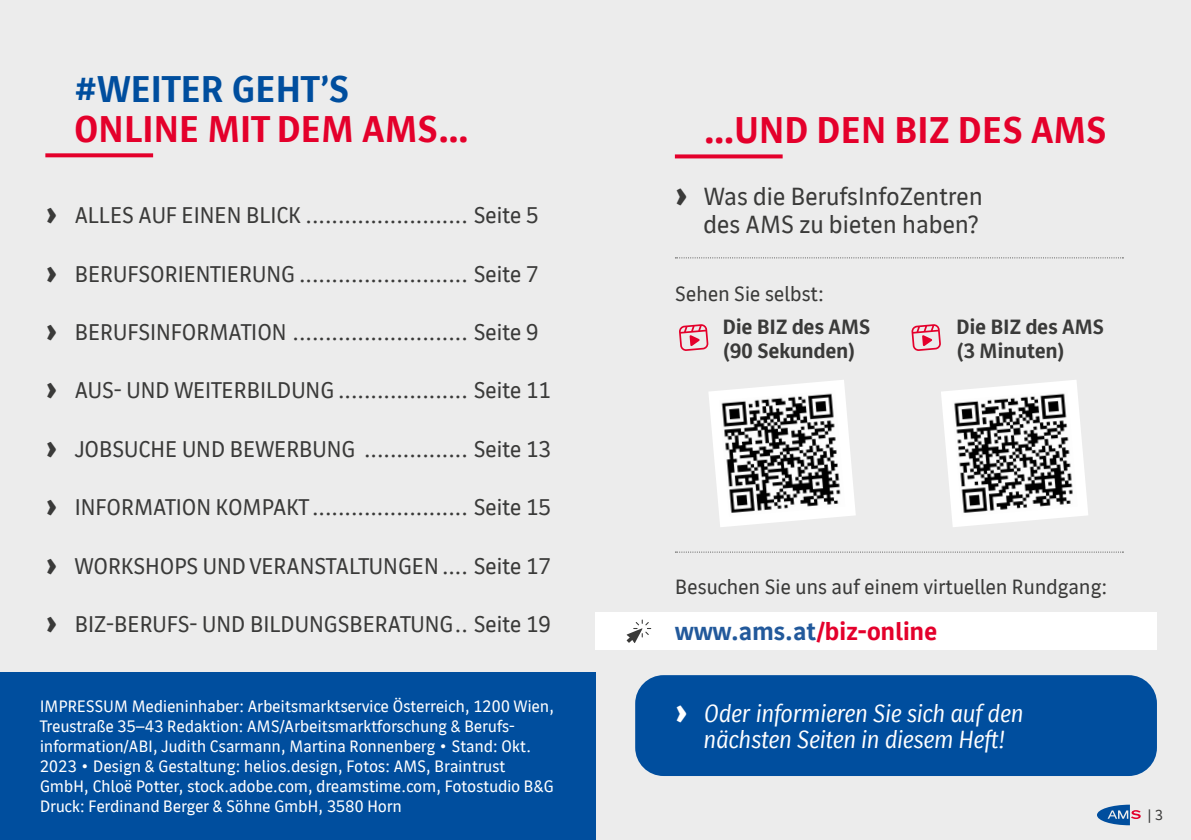
<style>
.page{position:relative;width:1191px;height:840px;background:#fff}
.page>*{position:absolute;margin:0;border:0;box-sizing:border-box;transform-origin:0 0}
.t1{font:700 36px/40px "AMS Laborat";letter-spacing:-.015em;color:#e4002b}
.t2{font:italic 24px/26px "AMS Laborat";letter-spacing:-.02em;color:#fff}
.t3{font:24px/28px "AMS Laborat";letter-spacing:-.02em;color:#3a3a39}
.link_weiss{font:700 24px "AMS Laborat";letter-spacing:-.02em;color:#e4002b}
.t4{font:22px "AMS Laborat";letter-spacing:-.03em;color:#3a3a39}
.zitat{font:700 20px "AMS Laborat";letter-spacing:-.02em;color:#3a3a39}
.txt{font:20px "AMS Laborat";letter-spacing:-.02em;color:#3a3a39}
.zitat-2{font:20px "AMS Laborat";letter-spacing:-.02em;color:#3a3a39}
.txt-2{font:16px/20px "AMS Laborat";letter-spacing:-.02em;color:#fff}
.txt_fin{font:14px "AMS Laborat";color:#3a3a39}
.s1{color:#004e9e}
.s2{color:#22599b}
</style>
<div class="page">
<div style="left:0;top:0;width:1191px;height:839px;background:#ececec"></div>
<svg style="left:675px;top:154px;width:107px;height:4px"></svg>
<div style="left:595px;top:612px;width:562px;height:37px;background:#fff"></div>
<div style="left:635px;top:674px;width:522px;height:101px;background:#004e9e;border-radius:28px"></div>
<svg style="left:675px;top:257px;width:448px;height:1px"></svg>
<svg style="left:675px;top:551px;width:448px;height:1px"></svg>
<svg style="left:45px;top:153px;width:108px;height:4px"></svg>
<svg style="left:626px;top:619px;width:25px;height:23px"></svg>
<svg style="left:1097px;top:804px;width:43px;height:20px"></svg>
<div style="left:0;top:671px;width:595px;height:168px;background:#004e9e"></div>
<svg style="left:709px;top:380px;width:146px;height:147px"></svg>
<img style="left:719px;top:390px;width:126px;height:126px">
<svg style="left:679px;top:324px;width:29px;height:27px"></svg>
<svg style="left:941px;top:380px;width:147px;height:147px"></svg>
<img style="left:951px;top:390px;width:126px;height:126px">
<svg style="left:911px;top:324px;width:30px;height:27px"></svg>
<p class="t1" style="left:74px;top:69px;width:397px"><span class="s1">#WEITER GEHT’S<br></span>ONLINE MIT DEM AMS…</p>
<p class="t4" style="left:74px;top:200px;width:466px">ALLES AUF EINEN BLICK ......................... Seite 5</p>
<p class="t4" style="left:74px;top:259px;width:466px">BERUFSORIENTIERUNG .......................... Seite 7</p>
<p class="t4" style="left:74px;top:317px;width:466px">BERUFSINFORMATION ........................... Seite 9</p>
<p class="t4" style="left:74px;top:376px;width:478px">AUS- UND WEITERBILDUNG .................... Seite 11</p>
<p class="t4" style="left:74px;top:434px;width:478px">JOBSUCHE UND BEWERBUNG ................ Seite 13</p>
<p class="t4" style="left:74px;top:492px;width:478px">INFORMATION KOMPAKT........................ Seite 15</p>
<p class="t4" style="left:74px;top:551px;width:478px">WORKSHOPS UND VERANSTALTUNGEN.... Seite 17</p>
<p class="t4" style="left:74px;top:609px;width:478px">BIZ-BERUFS- UND BILDUNGSBERATUNG.. Seite 19</p>
<p class="txt-2" style="left:40px;top:696px;width:516px">IMPRESSUM Medieninhaber: Arbeitsmarktservice Österreich, 1200 Wien, Treustraße 35–43 Redaktion: AMS/Arbeitsmarktforschung &amp; Berufs&shy;information/ABI, Judith Csarmann, Martina Ronnenberg • Stand: Okt.<br>2023 • Design &amp; Gestaltung: helios.design, Fotos: AMS, Braintrust GmbH, Chloë Potter, stock.adobe.com, dreamstime.com, Fotostudio B&amp;G Druck: Ferdinand Berger &amp; Söhne GmbH, 3580 Horn</p>
<p class="t1" style="left:703px;top:110px;width:405px">…UND DEN BIZ DES AMS</p>
<p class="t3" style="left:703px;top:182px;width:281px">Was die BerufsInfoZentren des AMS zu bieten haben?</p>
<p class="zitat-2" style="left:675px;top:280px;width:151px">Sehen Sie selbst:</p>
<p class="zitat" style="left:722px;top:313px;width:149px">Die BIZ des AMS</p>
<p class="zitat" style="left:722px;top:337px;width:135px">(90 Sekunden)</p>
<p class="zitat" style="left:956px;top:313px;width:149px">Die BIZ des AMS</p>
<p class="zitat" style="left:956px;top:337px;width:110px">(3 Minuten)</p>
<p class="txt" style="left:675px;top:573px;width:434px">Besuchen Sie uns auf einem virtuellen Rundgang:</p>
<p class="link_weiss" style="left:675px;top:614px;width:264px"><span class="s2">www.ams.at</span>/biz-online</p>
<p class="t2" style="left:703px;top:700px;width:322px">Oder informieren Sie sich auf den nächsten Seiten in diesem Heft!</p>
<p class="txt_fin" style="left:1147px;top:805px;width:17px">| 3</p>
</div>
